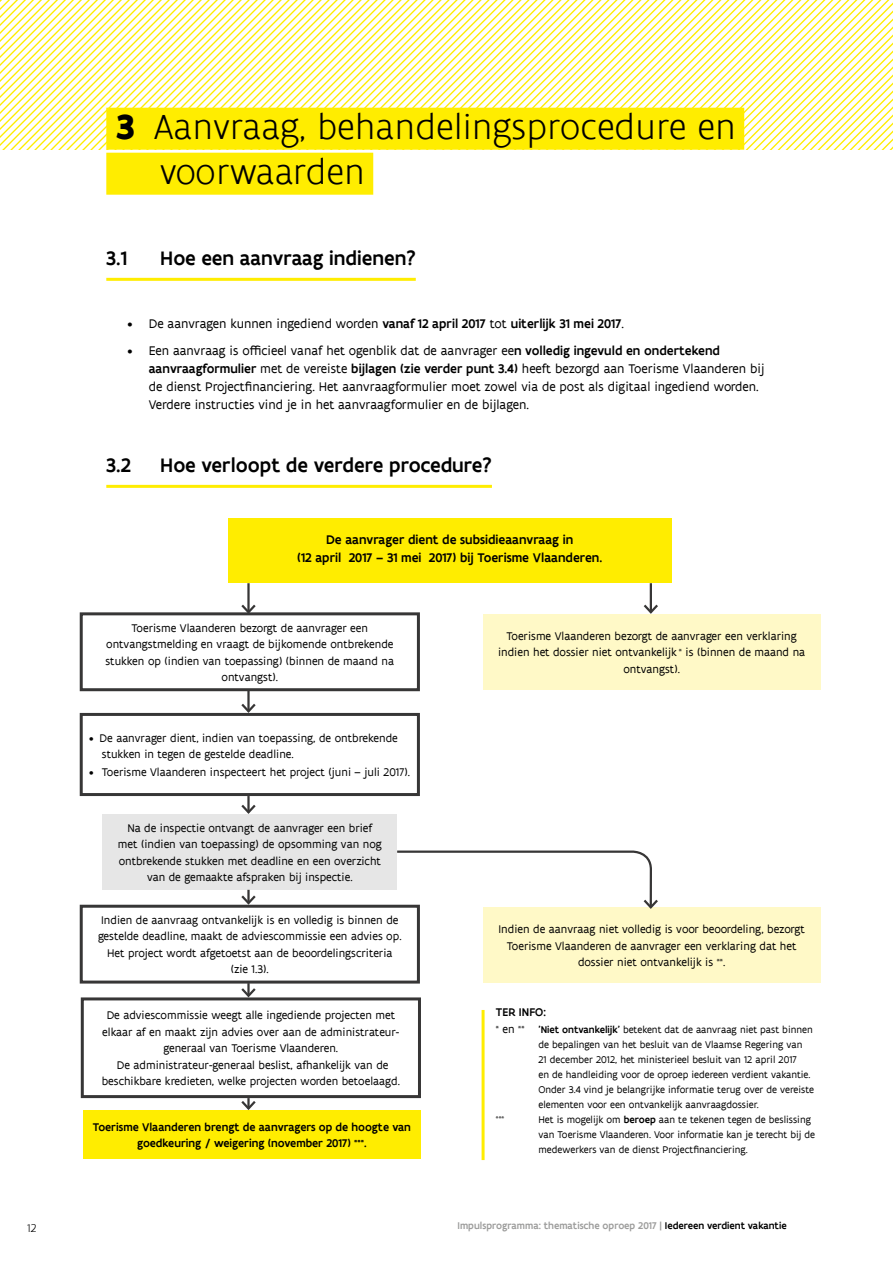
<style>
.page{position:relative;width:893px;height:1263px;background:#fff}
.page>*{position:absolute;margin:0;border:0;box-sizing:border-box;transform-origin:0 0}
.Titel1{font:300 37.5px "Flanders Art Sans";color:#000}
.Titel2{font:500 21px "Flanders Art Sans";color:#000}
.Body-opsomming-lette{font:13.5px/18px "Flanders Art Sans";color:#000}
.t1{font:500 13.5px/18px "Flanders Art Sans";color:#000;text-align:center}
.t2{font:12px/16.5px "Flanders Art Sans";color:#000;text-align:center}
.Body{font:500 12px/16.5px "Flanders Art Sans";color:#000;text-align:center}
.t3{font:300 12px "Flanders Art Sans";color:#000}
.Body-2{font:10.5px/15px "Flanders Art Sans";color:#000}
.t4{font:500 10.5px "Flanders Art Sans";color:#9d9d9c}
.Body-3{font:7.05px "Flanders Art Sans";color:#000}
.Body-4{font:6.15px "Flanders Art Sans";color:#000}
.s1{font-weight:700}
.s2{font-weight:500}
.s3{font-size:12px}
.s4{color:#000}
</style>
<div class="page">
<svg style="left:0;top:0;width:893px;height:150px"></svg>
<div style="left:80px;top:612px;width:340px;height:79px;border:3px solid #373636"></div>
<div style="left:80px;top:713px;width:340px;height:83px;border:3px solid #373636"></div>
<div style="left:102px;top:814px;width:295px;height:76px;background:#e6e6e6"></div>
<div style="left:80px;top:905px;width:340px;height:78px;border:3px solid #373636"></div>
<div style="left:81px;top:997px;width:340px;height:101px;border:3px solid #373636"></div>
<div style="left:83px;top:1110px;width:338px;height:48px;background:#ffed00"></div>
<div style="left:483px;top:614px;width:337px;height:76px;background:#fff9c7"></div>
<div style="left:483px;top:907px;width:337px;height:76px;background:#fff9c7"></div>
<div style="left:228px;top:518px;width:443px;height:65px;background:#ffed00"></div>
<hr style="left:247px;top:583px;width:3px;height:29px;background:#373636">
<svg style="left:239px;top:602px;width:19px;height:13px"></svg>
<svg style="left:653px;top:604px;width:5px;height:8px"></svg>
<hr style="left:247px;top:690px;width:3px;height:21px;background:#373636">
<svg style="left:239px;top:701px;width:19px;height:13px"></svg>
<hr style="left:247px;top:796px;width:3px;height:16px;background:#373636">
<svg style="left:241px;top:802px;width:15px;height:12px"></svg>
<svg style="left:239px;top:890px;width:19px;height:16px"></svg>
<svg style="left:239px;top:983px;width:19px;height:16px"></svg>
<svg style="left:239px;top:1098px;width:19px;height:12px"></svg>
<svg style="left:395px;top:0;width:258px;height:909px"></svg>
<svg style="left:641px;top:897px;width:17px;height:12px"></svg>
<hr style="left:482px;top:1010px;width:3px;height:150px;background:#ffed00">
<div style="left:106px;top:108px;width:638px;height:42px;background:#ffed00"></div>
<div style="left:106px;top:153px;width:267px;height:42px;background:#ffed00"></div>
<hr style="left:106px;top:278px;width:310px;height:3px;background:#ffed00">
<hr style="left:106px;top:485px;width:386px;height:3px;background:#ffed00">
<h1 class="Titel1" style="left:115px;top:105px;width:622px"><span class="s1">3</span> Aanvraag, behandelingsprocedure en</h1>
<h1 class="Titel1" style="left:160px;top:150px;width:206px">voorwaarden</h1>
<h2 class="Titel2" style="left:106px;top:245px;width:22px">3.1</h2>
<h2 class="Titel2" style="left:160px;top:245px;width:257px">Hoe een aanvraag indienen?</h2>
<p class="Body-opsomming-lette" style="left:128px;top:315px;width:498px">• De aanvragen kunnen ingediend worden <span class="s2">vanaf 12 april 2017</span> tot <span class="s2">uiterlijk 31 mei 2017</span>.</p>
<p class="Body-opsomming-lette" style="left:149px;top:342px;width:617px;text-indent:-21px">• Een aanvraag is officieel vanaf het ogenblik dat de aanvrager ee<span class="s2">n volledig ingevuld en ondertekend aanvraagformulier</span> met de vereiste <span class="s2">bijlagen (zie verder punt 3.4)</span> heeft bezorgd aan Toerisme Vlaanderen bij de dienst Projectfinanciering. Het aanvraagformulier moet zowel via de post als digitaal ingediend worden.<br>Verdere instructies vind je in het aanvraagformulier en de bijlagen.</p>
<h2 class="Titel2" style="left:106px;top:452px;width:26px">3.2</h2>
<h2 class="Titel2" style="left:160px;top:452px;width:333px">Hoe verloopt de verdere procedure?</h2>
<p class="t1" style="left:297px;top:531px;width:307px">De aanvrager dient de subsidieaanvraag in<br>(12 april 2017 – 31 mei 2017) bij Toerisme Vlaanderen.</p>
<p class="t2" style="left:105px;top:619px;width:290px">Toerisme Vlaanderen bezorgt de aanvrager een ontvangstmelding en vraagt de bijkomende ontbrekende stukken op (indien van toepassing) (binnen de maand na ontvangst).</p>
<p class="t2" style="left:102px;top:730px;width:297px;text-align:left;text-indent:-13px">• De aanvrager dient, indien van toepassing, de ontbrekende stukken in tegen de gestelde deadline.</p>
<p class="t2" style="left:89px;top:764px;width:322px">• Toerisme Vlaanderen inspecteert het project (juni – juli 2017).</p>
<p class="t2" style="left:118px;top:820px;width:265px">Na de inspectie ontvangt de aanvrager een brief met (indien van toepassing) de opsomming van nog ontbrekende stukken met deadline en een overzicht van de gemaakte afspraken bij inspectie.</p>
<p class="t2" style="left:98px;top:912px;width:305px">Indien de aanvraag ontvankelijk is en volledig is binnen de gestelde deadline, maakt de adviescommissie een advies op.<br>Het project wordt afgetoetst aan de beoordelingscriteria (zie 1.3).</p>
<p class="t2" style="left:102px;top:1007px;width:300px">De adviescommissie weegt alle ingediende projecten met elkaar af en maakt zijn advies over aan de administrateur&shy;generaal van Toerisme Vlaanderen.<br>De administrateur-generaal beslist, afhankelijk van de beschikbare kredieten, welke projecten worden betoelaagd.</p>
<p class="Body" style="left:93px;top:1119px;width:319px">Toerisme Vlaanderen brengt de aanvragers op de hoogte van goedkeuring / weigering (november 2017) <sup>***</sup>.</p>
<p class="t2" style="left:498px;top:628px;width:309px">Toerisme Vlaanderen bezorgt de aanvrager een verklaring indien het dossier niet ontvankelijk <sup>*</sup> is (binnen de maand na ontvangst).</p>
<p class="t2" style="left:498px;top:921px;width:308px">Indien de aanvraag niet volledig is voor beoordeling, bezorgt<br>Toerisme Vlaanderen de aanvrager een verklaring dat het dossier niet ontvankelijk is <sup>**</sup>.</p>
<p class="Body" style="left:496px;top:1004px;width:51px">TER INFO:</p>
<p class="Body-3" style="left:496px;top:1022px;width:30px">* <span class="s3">en</span> **</p>
<p class="Body-2" style="left:538px;top:1022px;width:277px"><span class="s2">’Niet ontvankelijk’</span> betekent dat de aanvraag niet past binnen de bepalingen van het besluit van de Vlaamse Regering van<br>21 december 2012, het ministerieel besluit van 12 april 2017<br>en de handleiding voor de oproep iedereen verdient vakantie.<br>Onder 3.4 vind je belangrijke informatie terug over de vereiste elementen voor een ontvankelijk aanvraagdossier.</p>
<p class="Body-4" style="left:496px;top:1113px;width:10px">***</p>
<p class="Body-2" style="left:538px;top:1112px;width:278px">Het is mogelijk om <span class="s2">beroep</span> aan te tekenen tegen de beslissing van Toerisme Vlaanderen. Voor informatie kan je terecht bij de medewerkers van de dienst Projectfinanciering.</p>
<p class="t3" style="left:27px;top:1221px;width:11px">12</p>
<p class="t4" style="left:457px;top:1219px;width:331px">Impulsprogramma: thematische oproep 2017 | <span class="s4">Iedereen verdient vakantie</span></p>
</div>
